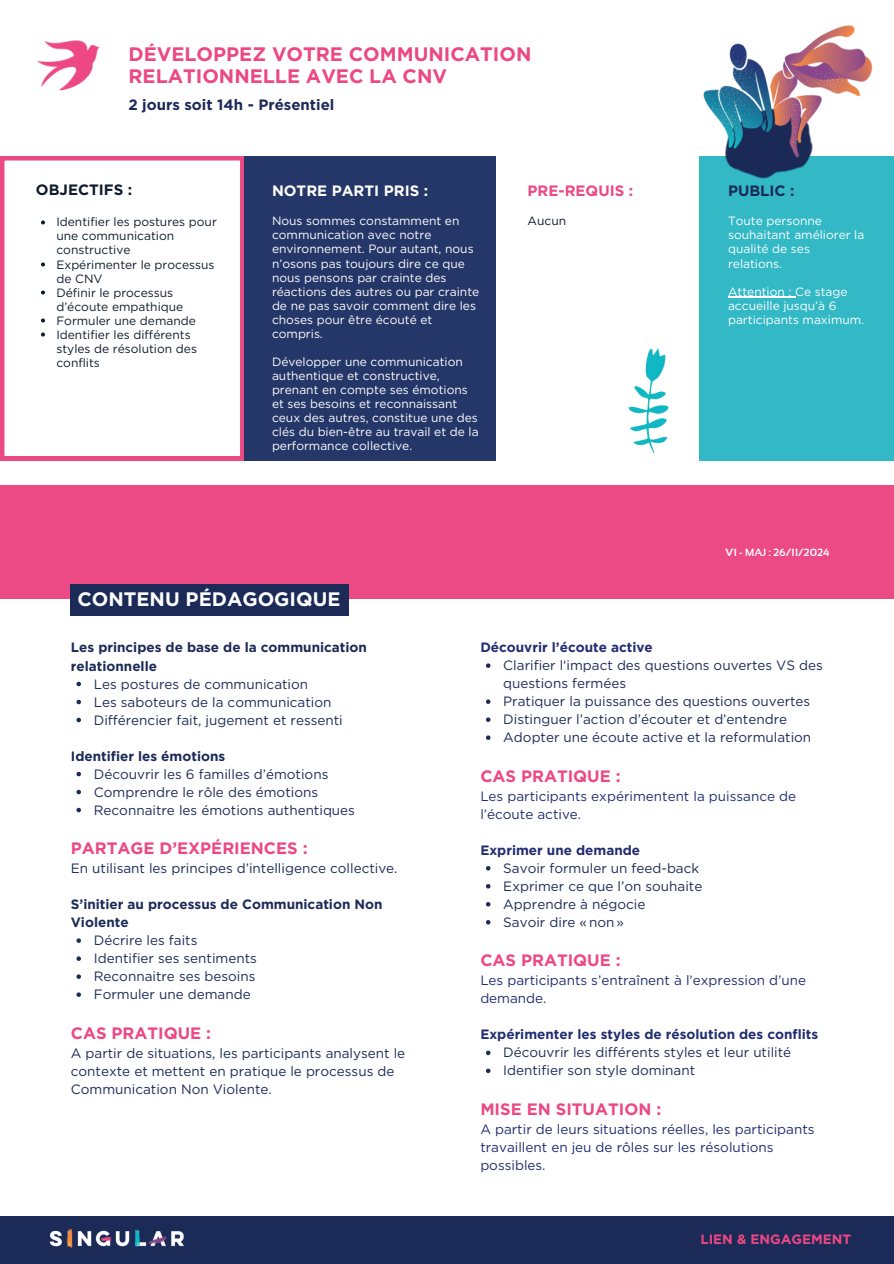
<style>
.page{position:relative;width:894px;height:1264px;background:#fff}
.page>*{position:absolute;margin:0;border:0;box-sizing:border-box;transform-origin:0 0}
.t1{font:700 19.5px/22.5px "Gotham";color:#ec4884}
.t2{font:700 19.5px "Gotham";color:#fefefe}
.t3{font:700 16.5px "Gotham";color:#ec4884}
.t4{font:700 15px "Gotham";color:#1c2a57}
.t5{font:700 15px "Gotham";color:#fefefe}
.t6{font:700 15px "Gotham";color:#ec4884}
.t7{font:700 15px "Gotham";color:#0f1a2b}
.t8{font:13.5px/18px "Gotham";color:#1c2a57}
.t9{font:13.5px/18px "Gotham";color:#212d70}
.t10{font:700 13.5px/18px "Gotham";color:#1c2a57}
.t11{font:700 13.5px "Gotham";color:#212d70}
.t12{font:700 13.5px "Gotham";color:#ec4884}
.t13{font:12px/14px "Gotham";color:#fff}
.t14{font:12px/14px "Gotham";color:#0f1a2b}
.t15{font:700 10.5px "Sansation";color:#fefefe}
.s1{font-weight:700}
</style>
<div class="page">
<svg style="left:0;top:156px;width:244px;height:304px"></svg>
<div style="left:244px;top:156px;width:252px;height:304px;background:#233567"></div>
<div style="left:0;top:485px;width:893px;height:113px;background:#ec4884"></div>
<div style="left:698px;top:156px;width:195px;height:304px;background:#31b8c5"></div>
<img style="left:38px;top:40px;width:62px;height:51px">
<hr style="left:727px;top:296px;width:68px;height:1px;background:#fff">
<img style="left:725px;top:159px;width:84px;height:20px">
<img style="left:703px;top:25px;width:170px;height:134px">
<div style="left:0;top:1216px;width:893px;height:47px;background:#1c2a57"></div>
<img style="left:628px;top:348px;width:41px;height:104px">
<svg style="left:41px;top:220px;width:4px;height:4px"></svg>
<svg style="left:41px;top:262px;width:4px;height:4px"></svg>
<svg style="left:41px;top:290px;width:4px;height:4px"></svg>
<svg style="left:41px;top:318px;width:4px;height:4px"></svg>
<svg style="left:41px;top:332px;width:4px;height:4px"></svg>
<div style="left:70px;top:584px;width:278px;height:31px;background:#1c2a57"></div>
<img style="left:49px;top:1228px;width:135px;height:21px">
<svg style="left:76px;top:681px;width:5px;height:5px"></svg>
<svg style="left:76px;top:699px;width:5px;height:5px"></svg>
<svg style="left:76px;top:717px;width:5px;height:5px"></svg>
<svg style="left:76px;top:771px;width:5px;height:5px"></svg>
<svg style="left:76px;top:789px;width:5px;height:5px"></svg>
<svg style="left:76px;top:807px;width:5px;height:5px"></svg>
<svg style="left:76px;top:938px;width:5px;height:4px"></svg>
<svg style="left:76px;top:956px;width:5px;height:4px"></svg>
<svg style="left:76px;top:974px;width:5px;height:4px"></svg>
<svg style="left:76px;top:992px;width:5px;height:4px"></svg>
<svg style="left:486px;top:663px;width:4px;height:5px"></svg>
<svg style="left:486px;top:699px;width:4px;height:5px"></svg>
<svg style="left:486px;top:717px;width:4px;height:5px"></svg>
<svg style="left:486px;top:735px;width:4px;height:5px"></svg>
<svg style="left:486px;top:866px;width:4px;height:4px"></svg>
<svg style="left:486px;top:884px;width:4px;height:4px"></svg>
<svg style="left:486px;top:902px;width:4px;height:4px"></svg>
<svg style="left:486px;top:920px;width:4px;height:4px"></svg>
<svg style="left:486px;top:1050px;width:4px;height:5px"></svg>
<svg style="left:486px;top:1068px;width:4px;height:5px"></svg>
<p class="t1" style="left:128px;top:42px;width:404px">DÉVELOPPEZ VOTRE COMMUNICATION<br>RELATIONNELLE AVEC LA CNV</p>
<p class="t4" style="left:128px;top:95px;width:207px">2 jours soit 14h - Présentiel</p>
<p class="t7" style="left:36px;top:181px;width:98px">OBJECTIFS :</p>
<p class="t14" style="left:56px;top:215px;width:162px">Identifier les postures pour une communication constructive<br>Expérimenter le processus de CNV<br>Définir le processus d’écoute empathique<br>Formuler une demande<br>Identifier les différents styles de résolution des conflits</p>
<p class="t5" style="left:272px;top:182px;width:158px">NOTRE PARTI PRIS :</p>
<h1 class="t13" style="left:272px;top:214px;width:209px">Nous sommes constamment en communication avec notre environnement. Pour autant, nous n’osons pas toujours dire ce que nous pensons par crainte des réactions des autres ou par crainte de ne pas savoir comment dire les choses pour être écouté et compris.</h1>
<h2 class="t13" style="left:272px;top:354px;width:208px">Développer une communication authentique et constructive, prenant en compte ses émotions et ses besoins et reconnaissant ceux des autres, constitue une des clés du bien-être au travail et de la performance collective.</h2>
<p class="t6" style="left:527px;top:182px;width:107px">PRE-REQUIS :</p>
<p class="t14" style="left:527px;top:214px;width:40px">Aucun</p>
<p class="t2" style="left:77px;top:587px;width:264px">CONTENU PÉDAGOGIQUE</p>
<p class="t4" style="left:727px;top:182px;width:68px">PUBLIC :</p>
<p class="t13" style="left:727px;top:214px;width:138px">Toute personne souhaitant améliorer la qualité de ses relations.</p>
<p class="t13" style="left:727px;top:284px;width:137px">Attention : Ce stage accueille jusqu’à 6 participants maximum.</p>
<p class="t15" style="left:725px;top:546px;width:105px">V1 - MAJ : 26/11/2024</p>
<p class="t10" style="left:71px;top:638px;width:297px">Les principes de base de la communication relationnelle</p>
<p class="t8" style="left:94px;top:674px;width:216px">Les postures de communication</p>
<h1 class="t8" style="left:94px;top:692px;width:239px">Les saboteurs de la communication</h1>
<h5 class="t8" style="left:94px;top:710px;width:250px">Différencier fait, jugement et ressenti</h5>
<p class="t8" style="left:94px;top:746px;width:236px;text-indent:-23px"><span class="s1">Identifier les émotions<br></span>Découvrir les 6 familles d’émotions</p>
<p class="t8" style="left:94px;top:782px;width:226px">Comprendre le rôle des émotions</p>
<p class="t8" style="left:94px;top:800px;width:262px">Reconnaitre les émotions authentiques</p>
<p class="t3" style="left:71px;top:838px;width:238px">PARTAGE D’EXPÉRIENCES :</p>
<p class="t8" style="left:71px;top:859px;width:328px">En utilisant les principes d’intelligence collective.</p>
<p class="t10" style="left:71px;top:895px;width:313px">S’initier au processus de Communication Non<br>Violente</p>
<p class="t8" style="left:94px;top:931px;width:105px">Décrire les faits</p>
<h6 class="t8" style="left:94px;top:949px;width:165px">Identifier ses sentiments</h6>
<h6 class="t8" style="left:94px;top:967px;width:163px">Reconnaitre ses besoins</h6>
<h6 class="t8" style="left:94px;top:985px;width:158px">Formuler une demande</h6>
<p class="t3" style="left:71px;top:1022px;width:142px">CAS PRATIQUE :</p>
<p class="t8" style="left:71px;top:1043px;width:336px">A partir de situations, les participants analysent le contexte et mettent en pratique le processus de<br>Communication Non Violente.</p>
<p class="t11" style="left:480px;top:639px;width:174px">Découvrir l’écoute active</p>
<p class="t8" style="left:503px;top:656px;width:321px">Clarifier l‘impact des questions ouvertes VS des questions fermées</p>
<p class="t8" style="left:503px;top:692px;width:308px">Pratiquer la puissance des questions ouvertes</p>
<h6 class="t8" style="left:503px;top:710px;width:285px">Distinguer l’action d’écouter et d’entendre</h6>
<h6 class="t8" style="left:503px;top:728px;width:309px">Adopter une écoute active et la reformulation</h6>
<h5 class="t3" style="left:480px;top:765px;width:142px">CAS PRATIQUE :</h5>
<h5 class="t9" style="left:480px;top:786px;width:317px">Les participants expérimentent la puissance de l’écoute active.</h5>
<p class="t11" style="left:480px;top:841px;width:161px">Exprimer une demande</p>
<p class="t8" style="left:503px;top:858px;width:197px">Savoir formuler un feed-back</p>
<p class="t8" style="left:503px;top:876px;width:200px">Exprimer ce que l’on souhaite</p>
<h6 class="t8" style="left:503px;top:894px;width:143px">Apprendre à négocie</h6>
<h6 class="t8" style="left:503px;top:912px;width:122px">Savoir dire «non»</h6>
<p class="t3" style="left:480px;top:950px;width:142px">CAS PRATIQUE :</p>
<p class="t9" style="left:480px;top:971px;width:327px">Les participants s’entraînent à l’expression d’une demande.</p>
<p class="t11" style="left:480px;top:1026px;width:339px">Expérimenter les styles de résolution des conflits</p>
<p class="t8" style="left:503px;top:1043px;width:289px">Découvrir les différents styles et leur utilité</p>
<p class="t8" style="left:503px;top:1061px;width:193px">Identifier son style dominant</p>
<h6 class="t3" style="left:480px;top:1098px;width:182px">MISE EN SITUATION :</h6>
<h6 class="t9" style="left:480px;top:1119px;width:335px">A partir de leurs situations réelles, les participants travaillent en jeu de rôles sur les résolutions possibles.</h6>
<p class="t12" style="left:700px;top:1231px;width:152px">LIEN &amp; ENGAGEMENT</p>
</div>
